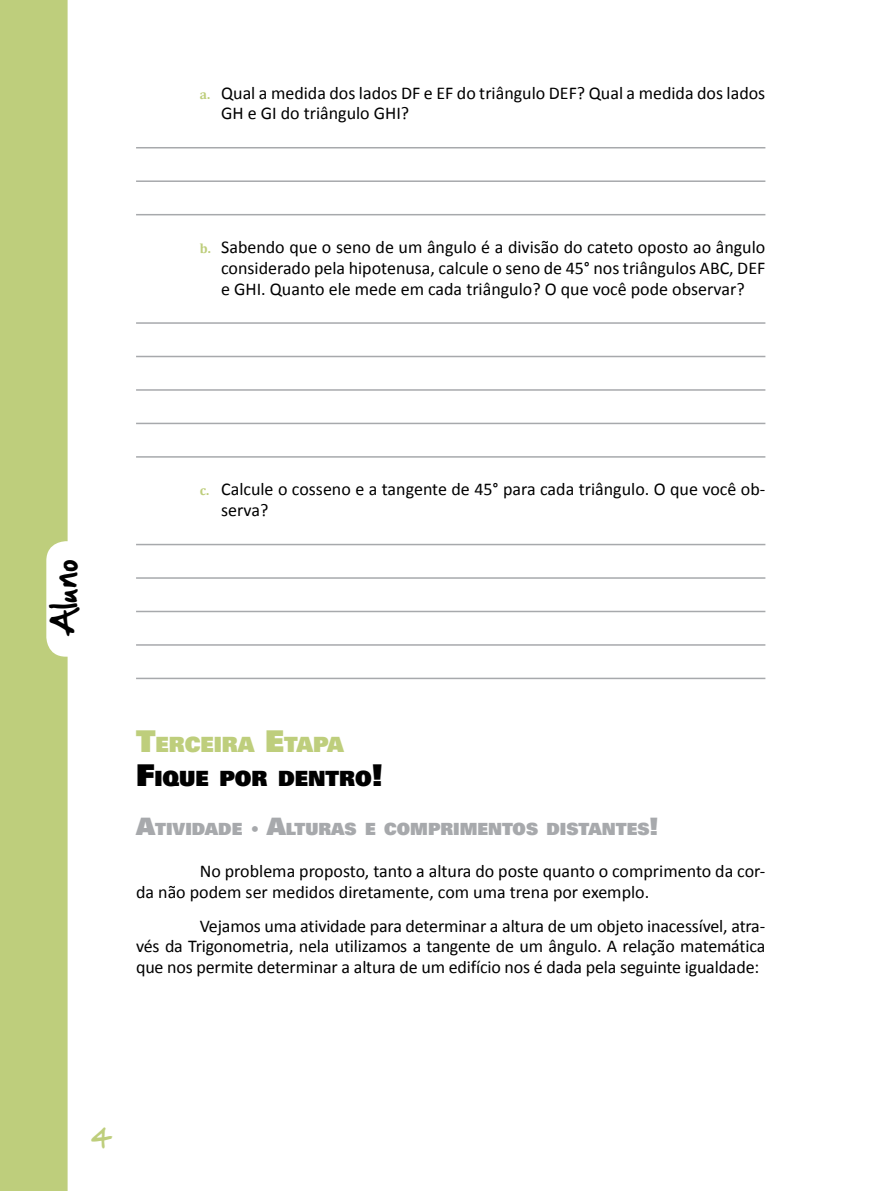
<style>
.page{position:relative;width:893px;height:1191px;background:#fff}
.page>*{position:absolute;margin:0;border:0;box-sizing:border-box;transform-origin:0 0}
.t1{font:30px "Hand Of Sean";color:#000}
.t2{font:24px "Hand Of Sean";color:#bece7c}
.t3{font:900 21px/34.5px "Univers";color:#000}
.t4{font:18px/20.7px "Calibri";color:#000}
.t5{font:900 16.8px "Univers";color:#a7a9ac}
.s1{font-family:"Cambria";font-weight:700;font-size:13.5px;color:#bece7c}
.s2{font-size:30px;color:#bece7c}
.s3{color:#bece7c}
.s4{font-size:30px}
.s5{font-size:24px}
</style>
<div class="page">
<div style="left:0;top:0;width:68px;height:1191px;background:#bece7c"></div>
<hr style="left:136px;top:147px;width:629px;height:1px;background:#a7a9ac">
<hr style="left:136px;top:180px;width:629px;height:2px;background:#a7a9ac">
<hr style="left:136px;top:214px;width:629px;height:1px;background:#a7a9ac">
<hr style="left:136px;top:322px;width:629px;height:2px;background:#a7a9ac">
<hr style="left:136px;top:356px;width:629px;height:1px;background:#a7a9ac">
<hr style="left:136px;top:389px;width:629px;height:2px;background:#a7a9ac">
<hr style="left:136px;top:423px;width:629px;height:1px;background:#a7a9ac">
<hr style="left:136px;top:456px;width:629px;height:1px;background:#a7a9ac">
<hr style="left:136px;top:544px;width:629px;height:1px;background:#a7a9ac">
<hr style="left:136px;top:577px;width:629px;height:2px;background:#a7a9ac">
<hr style="left:136px;top:611px;width:629px;height:1px;background:#a7a9ac">
<hr style="left:136px;top:644px;width:629px;height:1px;background:#a7a9ac">
<hr style="left:136px;top:677px;width:629px;height:2px;background:#a7a9ac">
<p class="t4" style="left:221px;top:82px;width:546px;text-indent:-21px"><span class="s1">a.</span> Qual a medida dos lados DF e EF do triângulo DEF? Qual a medida dos lados<br>GH e GI do triângulo GHI?</p>
<p class="t4" style="left:221px;top:237px;width:546px;text-align:justify;text-indent:-21px"><span class="s1">b.</span> Sabendo que o seno de um ângulo é a divisão do cateto oposto ao ângulo considerado pela hipotenusa, calcule o seno de 45° nos triângulos ABC, DEF e GHI. Quanto ele mede em cada triângulo? O que você pode observar?</p>
<h1 class="t1" style="left:38px;top:637px;width:80px;rotate:-90deg">Aluno</h1>
<p class="t4" style="left:221px;top:479px;width:546px;text-indent:-21px"><span class="s1">c.</span> Calcule o cosseno e a tangente de 45° para cada triângulo. O que você ob&shy;serva?</p>
<p class="t3" style="left:136px;top:726px;width:248px"><span class="s2">T</span><span class="s3">ERCEIRA</span> <span class="s2">E</span><span class="s3">TAPA<br></span><span class="s4">F</span>IQUE POR DENTRO<span class="s4">!</span></p>
<p class="t5" style="left:136px;top:818px;width:524px"><span class="s5">A</span>TIVIDADE <span class="s5">· A</span>LTURAS E COMPRIMENTOS DISTANTES<span class="s5">!</span></p>
<p class="t4" style="left:136px;top:861px;width:631px;text-indent:64px">No problema proposto, tanto a altura do poste quanto o comprimento da cor&shy;da não podem ser medidos diretamente, com uma trena por exemplo.</p>
<p class="t4" style="left:136px;top:915px;width:631px;text-align:justify;text-indent:64px">Vejamos uma atividade para determinar a altura de um objeto inacessível, atra&shy;vés da Trigonometria, nela utilizamos a tangente de um ângulo. A relação matemática que nos permite determinar a altura de um edifício nos é dada pela seguinte igualdade:</p>
<h2 class="t2" style="left:91px;top:1115px;width:24px">4</h2>
</div>
